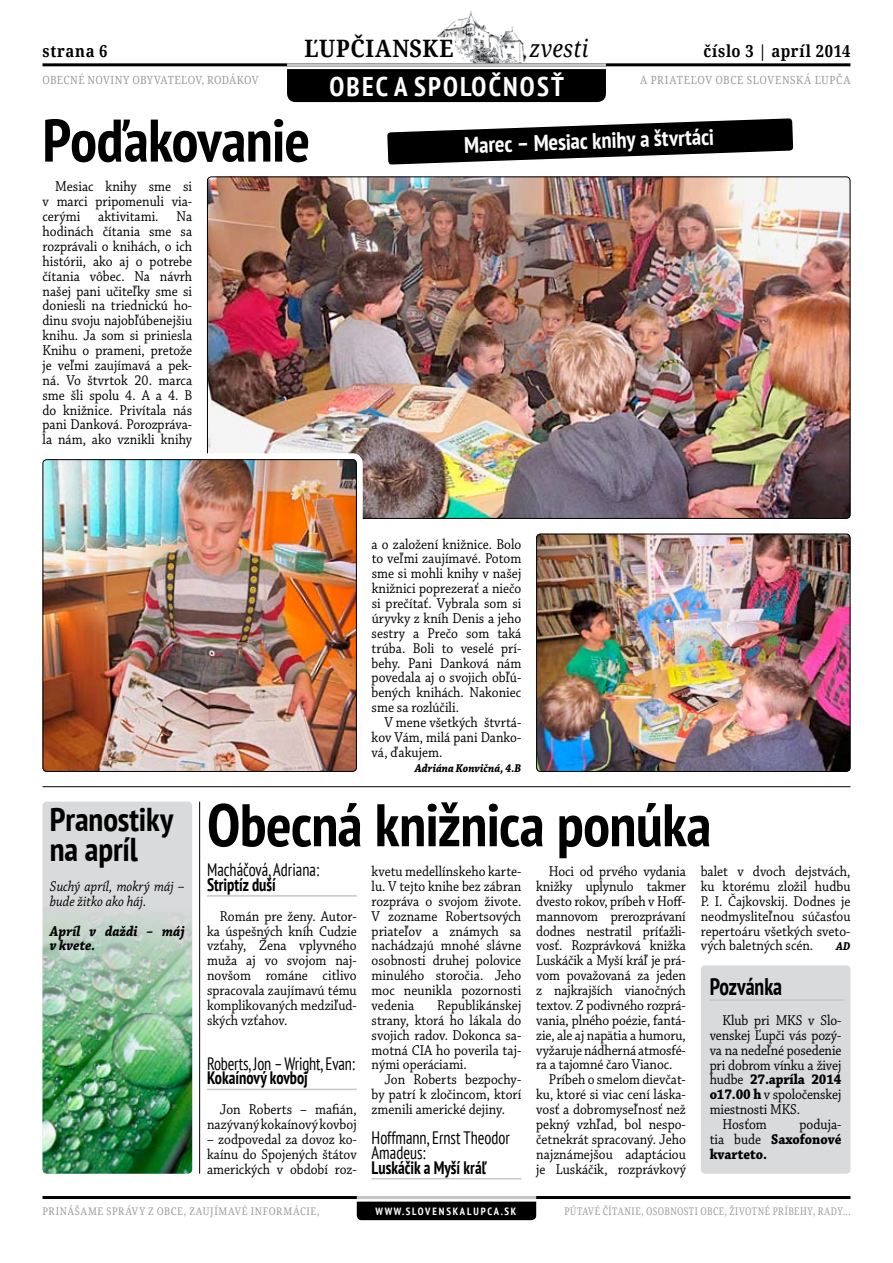
<style>
.page{position:relative;width:893px;height:1263px;background:#fff}
.page>*{position:absolute;margin:0;border:0;box-sizing:border-box;transform-origin:0 0}
.t1{font:700 condensed 60px "PT Sans";letter-spacing:-.01em;color:#000}
.t2{font:700 condensed 33px/29.7px "PT Sans";letter-spacing:-.005em;color:#000}
.t3{font:700 condensed 27px "PT Sans";letter-spacing:.08em;color:#fff}
.t4{font:700 24px "Droid Serif";letter-spacing:.03em;color:#000;scale:.9 1}
.t5{font:700 condensed 24px "PT Sans";color:#000;scale:.9 1}
.t6{font:italic 24px "Droid Serif";letter-spacing:.01em;color:#000;scale:.9 1}
.t7{font:700 condensed 22.5px "PT Sans";color:#fff}
.t8{font:condensed 18px/14.9px "PT Sans";color:#000;scale:.9 1}
.t9{font:700 condensed 18px "PT Sans";color:#000;scale:.9 1}
.t10{font:700 16.5px "Droid Serif";letter-spacing:.04em;color:#000;scale:.9 1}
.t11{font:15px/14.9px "Chaparral Pro";color:#000;text-align:justify;scale:.9 1}
.t12{font:700 15px/14.9px "Chaparral Pro";letter-spacing:-.005em;color:#000;text-align:justify;scale:.9 1}
.t13{font:italic 15px/14.9px "Chaparral Pro";color:#000;scale:.9 1}
.t14{font:italic 700 15px/14.9px "Chaparral Pro";letter-spacing:.005em;color:#000;scale:.9 1}
.t15{font:italic 700 12px "Chaparral Pro";color:#000;scale:.9 1}
.t16{font:11.25px "Droid Serif";letter-spacing:.015em;color:#9c9d9f;scale:.9 1}
.t17{font:11.25px "Droid Serif";letter-spacing:.045em;color:#9c9d9f;scale:.9 1}
.t18{font:10.5px "Droid Serif";letter-spacing:.065em;color:#9c9d9f;scale:.82 1}
.t19{font:10.5px "Droid Serif";letter-spacing:.065em;color:#9c9d9f;scale:.9 1}
.t20{font:700 condensed 10.5px "PT Sans";letter-spacing:.18em;color:#fff}
.s1{font-weight:400}
.s2{font-weight:700}
</style>
<div class="page">
<hr style="left:43px;top:63px;width:807px;height:3px;background:#000">
<hr style="left:43px;top:1196px;width:807px;height:3px;background:#000">
<hr style="left:357px;top:1196px;width:179px;height:3px;background:#c5c6c8">
<div style="left:357px;top:1201px;width:179px;height:19px;background:#000"></div>
<img style="left:209px;top:176px;width:641px;height:343px">
<div style="left:37px;top:453px;width:326px;height:325px;border:6px solid #fff;border-radius:7px"></div>
<img style="left:43px;top:459px;width:314px;height:313px">
<div style="left:43px;top:459px;width:314px;height:313px;border:1px solid #000;border-radius:4px"></div>
<img style="left:536px;top:534px;width:314px;height:238px">
<div style="left:536px;top:534px;width:314px;height:238px;border:1px solid #000;border-radius:4px"></div>
<hr style="left:207px;top:895px;width:150px;height:2px;background:#c5c6c8">
<hr style="left:207px;top:1089px;width:150px;height:1px;background:#c5c6c8">
<hr style="left:372px;top:1178px;width:149px;height:1px;background:#c5c6c8">
<img style="left:287px;top:11px;width:507px;height:204px">
<div style="left:701px;top:965px;width:149px;height:209px;background:#d9dadb;border-radius:4px"></div>
<hr style="left:710px;top:999px;width:134px;height:2px;background:#c5c6c8">
<div style="left:43px;top:801px;width:149px;height:373px;background:#d9dadb;border-radius:4px"></div>
<hr style="left:43px;top:786px;width:807px;height:1px;background:#000">
<hr style="left:199px;top:801px;width:1px;height:373px;background:#000">
<img style="left:43px;top:913px;width:149px;height:261px">
<p class="t10" style="left:43px;top:41px;width:74px">strana 6</p>
<h3 class="t4" style="left:304px;top:34px;width:167px">ĽUPČIANSKE</h3>
<h3 class="t6" style="left:529px;top:34px;width:67px">zvesti</h3>
<p class="t10" style="left:704px;top:41px;width:165px">číslo 3 | apríl 2014</p>
<h3 class="t3" style="left:330px;top:69px;width:159px">obec a spoločno</h3>
<h3 class="t3" style="left:537px;top:69px;width:28px">sť</h3>
<p class="t16" style="left:43px;top:73px;width:242px">OBECNÉ NOVINY OBYVATEĽOV, RODÁKOV</p>
<p class="t17" style="left:640px;top:73px;width:235px">A PRIATEĽOV OBCE SLOVENSKÁ ĽUPČA</p>
<h1 class="t1" style="left:43px;top:101px;width:269px">Poďakovanie</h1>
<h3 class="t7" style="left:464px;top:130px;width:252px;rotate:-2deg">Marec – Mesiac knihy a štvrtáci</h3>
<p class="t11" style="left:43px;top:180px;width:168px;text-indent:13px">Mesiac knihy sme si v marci pripomenuli via&shy;cerými aktivitami. Na hodinách čítania sme sa rozprávali o knihách, o ich histórii, ako aj o potrebe čítania vôbec. Na návrh našej pani učiteľky sme si doniesli na triednickú ho&shy;dinu svoju najobľúbenejšiu knihu. Ja som si priniesla Knihu o prameni, pretože je veľmi zaujímavá a pek&shy;ná. Vo štvrtok 20. marca sme šli spolu 4. A a 4. B do knižnice. Privítala nás pani Danková. Porozpráva&shy;la nám, ako vznikli knihy</p>
<h2 class="t2" style="left:50px;top:804px;width:126px">Pranostiky na apríl</h2>
<p class="t13" style="left:50px;top:879px;width:151px">Suchý apríl, mokrý máj – bude žitko ako háj.</p>
<p class="t14" style="left:50px;top:924px;width:151px">Apríl v daždi – máj v kvete.</p>
<p class="t11" style="left:372px;top:537px;width:168px">a o založení knižnice. Bolo to veľmi zaujímavé. Potom sme si mohli knihy v našej knižnici poprezerať a niečo si prečítať. Vybrala som si úryvky z kníh Denis a jeho sestry a Prečo som taká trúba. Boli to veselé prí&shy;behy. Pani Danková nám povedala aj o svojich obľú&shy;bených knihách. Nakoniec sme sa rozlúčili.</p>
<p class="t11" style="left:372px;top:715px;width:168px;text-indent:13px">V mene všetkých štvrtá&shy;kov Vám, milá pani Danko&shy;vá, ďakujem.</p>
<p class="t15" style="left:415px;top:761px;width:120px">Adriána Konvičná, 4.B</p>
<h1 class="t1" style="left:207px;top:786px;width:506px">Obecná knižnica ponúka</h1>
<p class="t8" style="left:207px;top:862px;width:126px">Macháčová, Adriana:</p>
<p class="t9" style="left:207px;top:873px;width:78px">Striptíz duší</p>
<p class="t11" style="left:207px;top:909px;width:168px;text-indent:13px">Román pre ženy. Autor&shy;ka úspešných kníh Cudzie vzťahy, Žena vplyvného muža aj vo svojom naj&shy;novšom románe citlivo spracovala zaujímavú tému komplikovaných medziľud&shy;ských vzťahov.</p>
<p class="t8" style="left:207px;top:1055px;width:166px">Roberts, Jon – Wright, Evan:</p>
<p class="t9" style="left:207px;top:1066px;width:114px">Kokaínový kovboj</p>
<p class="t11" style="left:207px;top:1102px;width:168px;text-align:right">Jon Roberts – mafián, nazývaný kokaínový kovboj</p>
<p class="t11" style="left:207px;top:1132px;width:168px">– zodpovedal za dovoz ko&shy;kaínu do Spojených štátov amerických v období roz-</p>
<p class="t11" style="left:372px;top:864px;width:168px">kvetu medellínskeho karte&shy;lu. V tejto knihe bez zábran rozpráva o svojom živote.<br>V zozname Robertsových priateľov a známych sa nachádzajú mnohé slávne osobnosti druhej polovice minulého storočia. Jeho moc neunikla pozornosti vedenia</p>
<p class="t11" style="left:372px;top:998px;width:168px;text-indent:65px">Republikánskej strany, ktorá ho lákala do svojich radov. Dokonca sa&shy;motná CIA ho poverila taj&shy;nými operáciami.</p>
<p class="t11" style="left:372px;top:1073px;width:168px;text-indent:13px">Jon Roberts bezpochy&shy;by patrí k zločincom, ktorí zmenili americké dejiny.</p>
<p class="t8" style="left:372px;top:1130px;width:155px">Hoffmann, Ernst Theodor<br>Amadeus:</p>
<p class="t9" style="left:372px;top:1155px;width:128px">Luskáčik a Myší kráľ</p>
<p class="t11" style="left:549px;top:864px;width:154px">Hoci od prvého vydania</p>
<p class="t11" style="left:536px;top:879px;width:168px">knižky uplynulo takmer</p>
<p class="t11" style="left:536px;top:894px;width:168px">dvesto rokov, príbeh v Hoff-</p>
<p class="t11" style="left:536px;top:909px;width:168px">mannovom prerozprávaní</p>
<p class="t11" style="left:536px;top:924px;width:168px">dodnes nestratil príťažli-</p>
<p class="t11" style="left:536px;top:939px;width:168px">vosť. Rozprávková knižka</p>
<p class="t11" style="left:536px;top:954px;width:168px">Luskáčik a Myší kráľ je prá-</p>
<p class="t11" style="left:536px;top:968px;width:168px">vom považovaná za jeden</p>
<p class="t11" style="left:536px;top:983px;width:168px">z najkrajších vianočných</p>
<p class="t11" style="left:536px;top:998px;width:168px">textov. Z podivného rozprá-</p>
<p class="t11" style="left:536px;top:1013px;width:168px">vania, plného poézie, fantá-</p>
<p class="t11" style="left:536px;top:1028px;width:168px">zie, ale aj napätia a humoru,</p>
<p class="t11" style="left:536px;top:1043px;width:168px">vyžaruje nádherná atmosfé-</p>
<p class="t11" style="left:536px;top:1058px;width:153px">ra a tajomné čaro Vianoc.</p>
<p class="t11" style="left:549px;top:1073px;width:154px">Príbeh o smelom dievčat-</p>
<p class="t11" style="left:536px;top:1088px;width:168px">ku, ktoré si viac cení láska-</p>
<p class="t11" style="left:536px;top:1102px;width:168px">vosť a dobromyseľnosť než</p>
<p class="t11" style="left:536px;top:1117px;width:168px">pekný vzhľad, bol nespo-</p>
<p class="t11" style="left:536px;top:1132px;width:168px">četnekrát spracovaný. Jeho</p>
<p class="t11" style="left:536px;top:1147px;width:168px">najznámejšou adaptáciou</p>
<p class="t11" style="left:536px;top:1162px;width:168px">je Luskáčik, rozprávkový</p>
<p class="t11" style="left:701px;top:864px;width:168px">balet v dvoch dejstvách, ku ktorému zložil hudbu P. I. Čajkovskij. Dodnes je neodmysliteľnou súčasťou repertoáru všetkých sveto&shy;vých baletných scén.</p>
<p class="t15" style="left:836px;top:939px;width:17px">AD</p>
<h3 class="t5" style="left:710px;top:971px;width:82px">Pozvánka</h3>
<p class="t11" style="left:722px;top:1013px;width:134px">Klub pri MKS v Slo-</p>
<p class="t11" style="left:710px;top:1028px;width:148px">venskej Ľupči vás pozý-</p>
<p class="t11" style="left:710px;top:1043px;width:148px">va na nedeľné posedenie</p>
<p class="t11" style="left:710px;top:1058px;width:148px">pri dobrom vínku a živej</p>
<p class="t12" style="left:710px;top:1072px;width:148px"><span class="s1">hudbe</span> 27.apríla 2014</p>
<p class="t11" style="left:710px;top:1088px;width:148px"><span class="s2">o17.00 h</span> v spoločenskej</p>
<p class="t11" style="left:710px;top:1102px;width:102px">miestnosti MKS.</p>
<p class="t11" style="left:722px;top:1117px;width:51px">Hosťom</p>
<p class="t12" style="left:710px;top:1117px;width:148px;text-indent:90px"><span class="s1">poduja&shy;tia bude</span> Saxofonové kvarteto.</p>
<p class="t19" style="left:43px;top:1204px;width:309px">PRINÁŠAME SPRÁVY Z OBCE, ZAUJÍMAVÉ INFORMÁCIE,</p>
<p class="t18" style="left:565px;top:1204px;width:350px">PÚTAVÉ ČÍTANIE, OSOBNOSTI OBCE, ŽIVOTNÉ PRÍBEHY, RADY...</p>
<p class="t20" style="left:376px;top:1204px;width:141px">www.slov enska lupca.sk</p>
</div>
